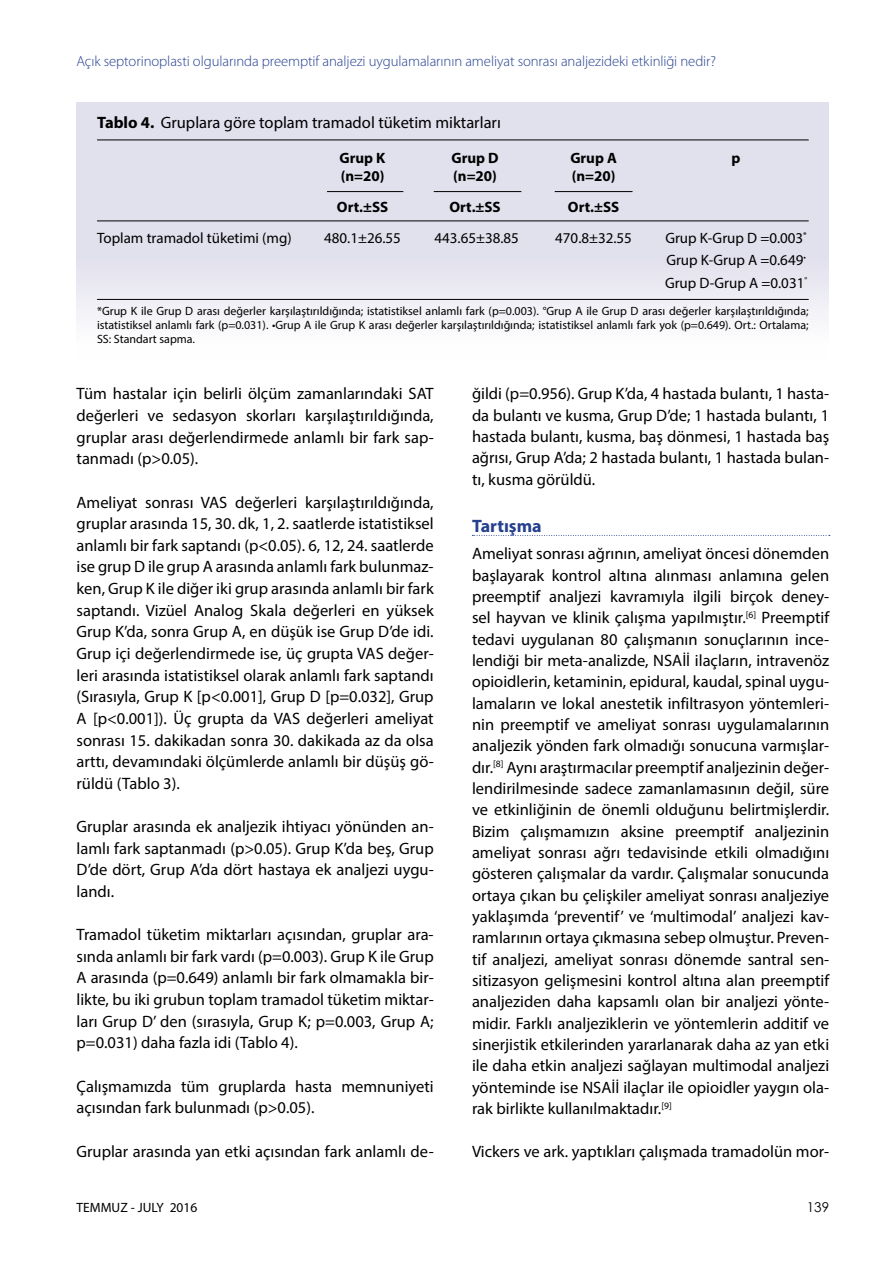
<style>
.page{position:relative;width:893px;height:1263px;background:#fff}
.page>*{position:absolute;margin:0;border:0;box-sizing:border-box;transform-origin:0 0}
.t1{font:700 18px "Myriad Pro";color:#25408f}
.t2{font:16.5px/21.3px "Myriad Pro";color:#000;text-align:justify}
.t3{font:15px/22.2px "Myriad Pro";color:#000;text-align:justify}
.t4{font:700 15px "Myriad Pro";color:#000}
.t5{font:300 14.7px "Myriad Pro";letter-spacing:-.005em;color:#25408f}
.t6{font:13.5px "Myriad Pro";color:#000}
.t7{font:13.5px "Century Gothic";color:#000}
.t8{font:12px/14.4px "Myriad Pro";color:#000;text-align:justify}
.s1{font-weight:700}
</style>
<div class="page">
<svg style="left:472px;top:535px;width:358px;height:1px"></svg>
<div style="left:77px;top:102px;width:752px;height:256px;background:linear-gradient(to bottom,#d8d7e7,#f4f4f8)"></div>
<hr style="left:97px;top:140px;width:712px;height:1px;background:#000">
<hr style="left:97px;top:221px;width:712px;height:1px;background:#000">
<hr style="left:97px;top:299px;width:712px;height:1px;background:#000">
<hr style="left:555px;top:191px;width:77px;height:1px;background:#000">
<hr style="left:434px;top:191px;width:87px;height:1px;background:#000">
<hr style="left:327px;top:191px;width:76px;height:1px;background:#000">
<p class="t5" style="left:77px;top:53px;width:641px">Açık septorinoplasti olgularında preemptif analjezi uygulamalarının ameliyat sonrası analjezideki etkinliği nedir?</p>
<p class="t2" style="left:97px;top:112px;width:405px"><span class="s1">Tablo 4.</span> Gruplara göre toplam tramadol tüketim miktarları</p>
<p class="t4" style="left:340px;top:149px;width:47px">Grup K</p>
<p class="t4" style="left:452px;top:149px;width:49px">Grup D</p>
<p class="t4" style="left:570px;top:149px;width:48px">Grup A</p>
<p class="t4" style="left:732px;top:149px;width:10px">p</p>
<p class="t4" style="left:341px;top:167px;width:45px">(n=20)</p>
<p class="t4" style="left:453px;top:167px;width:45px">(n=20)</p>
<p class="t4" style="left:572px;top:167px;width:45px">(n=20)</p>
<p class="t4" style="left:337px;top:197px;width:53px">Ort.±SS</p>
<p class="t4" style="left:449px;top:197px;width:53px">Ort.±SS</p>
<p class="t4" style="left:568px;top:197px;width:53px">Ort.±SS</p>
<p class="t3" style="left:97px;top:227px;width:196px">Toplam tramadol tüketimi (mg)</p>
<p class="t3" style="left:324px;top:227px;width:78px">480.1±26.55</p>
<p class="t3" style="left:434px;top:227px;width:86px">443.65±38.85</p>
<p class="t3" style="left:555px;top:227px;width:78px">470.8±32.55</p>
<p class="t3" style="left:665px;top:227px;width:144px">Grup K-Grup D =0.003<sup>* </sup>Grup K-Grup A =0.649<sup>• </sup>Grup D-Grup A =0.031<sup>°</sup></p>
<p class="t8" style="left:97px;top:303px;width:713px">*Grup K ile Grup D arası değerler karşılaştırıldığında; istatistiksel anlamlı fark (p=0.003). °Grup A ile Grup D arası değerler karşılaştırıldığında; istatistiksel anlamlı fark (p=0.031). •Grup A ile Grup K arası değerler karşılaştırıldığında; istatistiksel anlamlı fark yok (p=0.649). Ort.: Ortalama; SS: Standart sapma.</p>
<p class="t2" style="left:77px;top:383px;width:359px">Tüm hastalar için belirli ölçüm zamanlarındaki SAT değerleri ve sedasyon skorları karşılaştırıldığında, gruplar arası değerlendirmede anlamlı bir fark sap&shy;tanmadı (p&gt;0.05).</p>
<p class="t2" style="left:77px;top:491px;width:359px">Ameliyat sonrası VAS değerleri karşılaştırıldığında, gruplar arasında 15, 30. dk, 1, 2. saatlerde istatistiksel anlamlı bir fark saptandı (p&lt;0.05). 6, 12, 24. saatlerde ise grup D ile grup A arasında anlamlı fark bulunmaz&shy;ken, Grup K ile diğer iki grup arasında anlamlı bir fark saptandı. Vizüel Analog Skala değerleri en yüksek Grup K’da, sonra Grup A, en düşük ise Grup D’de idi.<br>Grup içi değerlendirmede ise, üç grupta VAS değer&shy;leri arasında istatistiksel olarak anlamlı fark saptandı (Sırasıyla, Grup K [p&lt;0.001], Grup D [p=0.032], Grup A [p&lt;0.001]). Üç grupta da VAS değerleri ameliyat sonrası 15. dakikadan sonra 30. dakikada az da olsa arttı, devamındaki ölçümlerde anlamlı bir düşüş gö&shy;rüldü (Tablo 3).</p>
<p class="t2" style="left:77px;top:815px;width:359px">Gruplar arasında ek analjezik ihtiyacı yönünden an&shy;lamlı fark saptanmadı (p&gt;0.05). Grup K’da beş, Grup D’de dört, Grup A’da dört hastaya ek analjezi uygu&shy;landı.</p>
<p class="t2" style="left:77px;top:924px;width:359px">Tramadol tüketim miktarları açısından, gruplar ara&shy;sında anlamlı bir fark vardı (p=0.003). Grup K ile Grup A arasında (p=0.649) anlamlı bir fark olmamakla bir&shy;likte, bu iki grubun toplam tramadol tüketim miktar&shy;ları Grup D’ den (sırasıyla, Grup K; p=0.003, Grup A; p=0.031) daha fazla idi (Tablo 4).</p>
<p class="t2" style="left:77px;top:1075px;width:359px">Çalışmamızda tüm gruplarda hasta memnuniyeti açısından fark bulunmadı (p&gt;0.05).</p>
<p class="t2" style="left:77px;top:1140px;width:359px">Gruplar arasında yan etki açısından fark anlamlı de-</p>
<p class="t2" style="left:472px;top:383px;width:359px">ğildi (p=0.956). Grup K’da, 4 hastada bulantı, 1 hasta&shy;da bulantı ve kusma, Grup D’de; 1 hastada bulantı, 1 hastada bulantı, kusma, baş dönmesi, 1 hastada baş ağrısı, Grup A’da; 2 hastada bulantı, 1 hastada bulan&shy;tı, kusma görüldü.</p>
<p class="t1" style="left:472px;top:514px;width:71px">Tartışma</p>
<p class="t2" style="left:472px;top:543px;width:359px">Ameliyat sonrası ağrının, ameliyat öncesi dönemden başlayarak kontrol altına alınması anlamına gelen preemptif analjezi kavramıyla ilgili birçok deney&shy;sel hayvan ve klinik çalışma yapılmıştır.<sup>[6]</sup> Preemptif tedavi uygulanan 80 çalışmanın sonuçlarının ince&shy;lendiği bir meta-analizde, NSAİİ ilaçların, intravenöz opioidlerin, ketaminin, epidural, kaudal, spinal uygu&shy;lamaların ve lokal anestetik infiltrasyon yöntemleri&shy;nin preemptif ve ameliyat sonrası uygulamalarının analjezik yönden fark olmadığı sonucuna varmışlar&shy;dır.<sup>[8]</sup> Aynı araştırmacılar preemptif analjezinin değer&shy;lendirilmesinde sadece zamanlamasının değil, süre ve etkinliğinin de önemli olduğunu belirtmişlerdir.<br>Bizim çalışmamızın aksine preemptif analjezinin ameliyat sonrası ağrı tedavisinde etkili olmadığını gösteren çalışmalar da vardır. Çalışmalar sonucunda ortaya çıkan bu çelişkiler ameliyat sonrası analjeziye yaklaşımda ‘preventif’ ve ‘multimodal’ analjezi kav&shy;ramlarının ortaya çıkmasına sebep olmuştur. Preven&shy;tif analjezi, ameliyat sonrası dönemde santral sen&shy;sitizasyon gelişmesini kontrol altına alan preemptif analjeziden daha kapsamlı olan bir analjezi yönte&shy;midir. Farklı analjeziklerin ve yöntemlerin additif ve sinerjistik etkilerinden yararlanarak daha az yan etki ile daha etkin analjezi sağlayan multimodal analjezi yönteminde ise NSAİİ ilaçlar ile opioidler yaygın ola&shy;rak birlikte kullanılmaktadır.<sup>[9]</sup></p>
<p class="t2" style="left:472px;top:1140px;width:359px">Vickers ve ark. yaptıkları çalışmada tramadolün mor-</p>
<p class="t6" style="left:77px;top:1199px;width:122px">TEMMUZ - JULY 2016</p>
<p class="t7" style="left:807px;top:1199px;width:24px">139</p>
</div>
